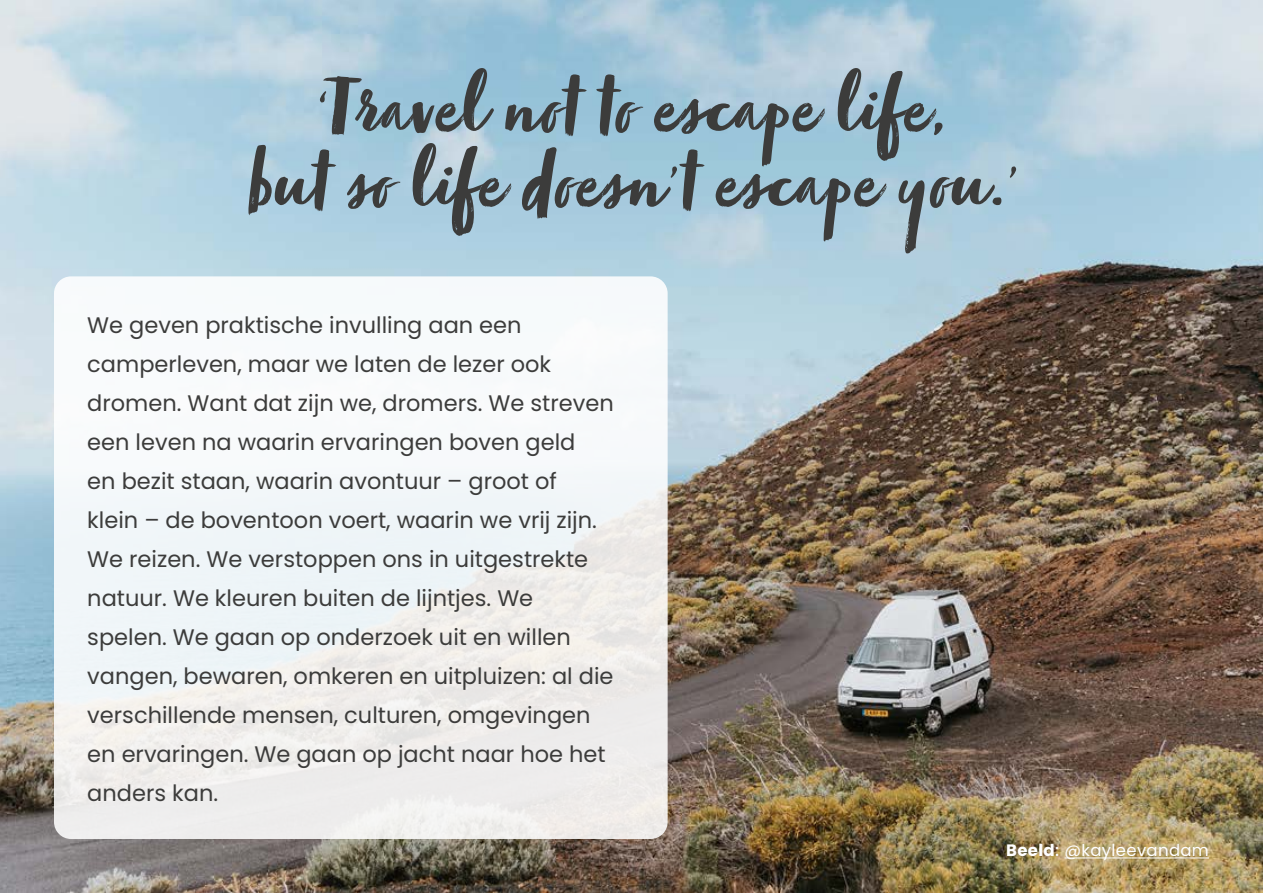
<style>
.page{position:relative;width:1263px;height:893px;background:#fff}
.page>*{position:absolute;margin:0;border:0;box-sizing:border-box;transform-origin:0 0}
.t1{font:85.5px/75px "Zooja Pro";letter-spacing:.02em;color:#3c3c3b;text-align:center}
.t2{font:22.5px/39px "Poppins";color:#3c3c3b}
.t3{font:16.5px "Poppins";letter-spacing:.02em;color:#fff}
.s1{font-weight:700}
.s2{font-weight:500}
</style>
<div class="page">
<img style="left:0;top:0;width:1263px;height:893px">
<hr style="left:1064px;top:857px;width:145px;height:1px;background:#fff">
<div style="left:54px;top:276px;width:614px;height:563px;background:linear-gradient(to bottom,#f8fcff,#ecebea);border-radius:17px"></div>
<h1 class="t1" style="left:247px;top:80px;width:770px">‘Travel not to escape life,<br>but so life doesn’t escape you.’</h1>
<p class="t2" style="left:87px;top:305px;width:528px">We geven praktische invulling aan een camperleven, maar we laten de lezer ook dromen. Want dat zijn we, dromers. We streven een leven na waarin ervaringen boven geld<br>en bezit staan, waarin avontuur – groot of<br>klein – de boventoon voert, waarin we vrij zijn.<br>We reizen. We verstoppen ons in uitgestrekte natuur. We kleuren buiten de lijntjes. We spelen. We gaan op onderzoek uit en willen vangen, bewaren, omkeren en uitpluizen: al die verschillende mensen, culturen, omgevingen en ervaringen. We gaan op jacht naar hoe het anders kan.</p>
<p class="t3" style="left:1006px;top:841px;width:204px"><span class="s1">Beeld</span><span class="s2">:</span> @kayleevandam</p>
</div>
